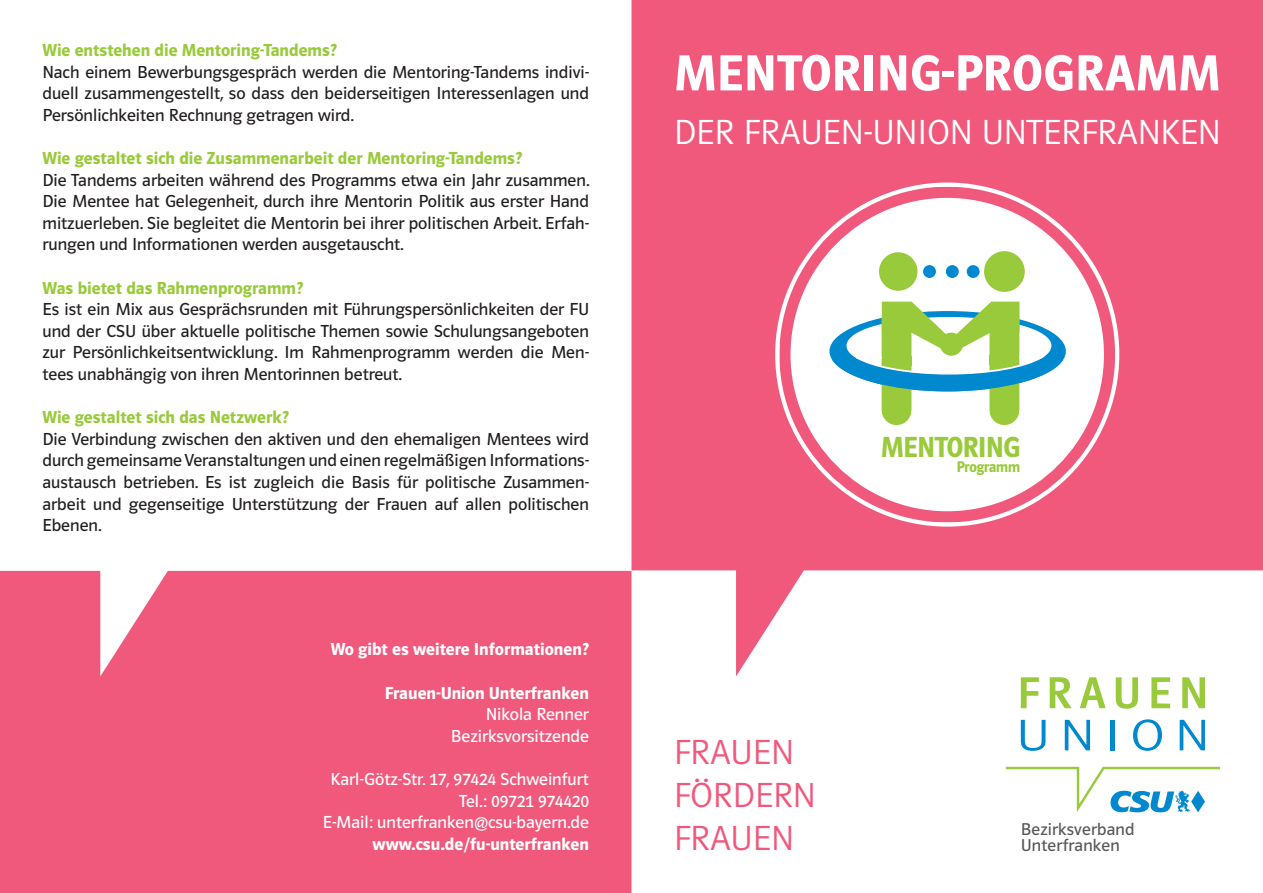
<style>
.page{position:relative;width:1263px;height:893px;background:#fff}
.page>*{position:absolute;margin:0;border:0;box-sizing:border-box;transform-origin:0 0}
.t1{font:600 52.5px "Polo 22 R";letter-spacing:.005em;color:#fff}
.t2{font:36px "Polo 22 R Leicht";color:#fff}
.t3{font:36px/43.2px "Polo 22 R Leicht";color:#f0597c}
.t4{font:600 30px "Polo 22 R Headline";color:#99ca3b;scale:.95 1}
.t5{font:18px/21.6px "Polo 22 R Buch";color:#231f20;text-align:justify}
.t6{font:600 18px "Polo 22 R";color:#99ca3b}
.t7{font:18px/21.6px "Polo 22 R Buch";color:#fff;text-align:right}
.t8{font:600 18px "Polo 22 R";color:#fff}
.t9{font:17.7px/16.2px "Polo 22 R Buch";letter-spacing:.01em;color:#57585a}
.t10{font:600 16.05px "Polo 22 R Headline";color:#99ca3b;scale:.95 1}
</style>
<div class="page">
<div style="left:0;top:571px;width:631px;height:322px;background:#f0597c"></div>
<svg style="left:631px;top:0;width:632px;height:676px;fill:#f0597c"></svg>
<svg style="left:779px;top:187px;width:336px;height:335px"></svg>
<div style="left:923px;top:265px;width:13px;height:13px;background:#0089cf;border-radius:50%"></div>
<div style="left:946px;top:265px;width:13px;height:13px;background:#0089cf;border-radius:50%"></div>
<div style="left:967px;top:265px;width:12px;height:13px;background:#0089cf;border-radius:50%"></div>
<div style="left:829px;top:311px;width:237px;height:80px;background:#0089cf;border-radius:50%"></div>
<div style="left:846px;top:317px;width:205px;height:58px;background:#fff;border:2px solid #fff;border-radius:50%"></div>
<div style="left:879px;top:252px;width:38px;height:39px;background:#99ca3b;border-radius:50%"></div>
<div style="left:985px;top:252px;width:39px;height:39px;background:#99ca3b;border-radius:50%"></div>
<div style="left:984px;top:251px;width:41px;height:41px;border:2px solid #99ca3b;border-radius:50%"></div>
<div style="left:940px;top:333px;width:23px;height:23px;background:#99ca3b;border-radius:50%"></div>
<div style="left:989px;top:320px;width:30px;height:90px;background:#99ca3b"></div>
<div style="left:881px;top:320px;width:30px;height:90px;background:#99ca3b"></div>
<svg style="left:882px;top:302px;width:137px;height:47px"></svg>
<svg style="left:832px;top:355px;width:231px;height:36px"></svg>
<div style="left:881px;top:356px;width:30px;height:10px;background:#99ca3b"></div>
<div style="left:989px;top:355px;width:30px;height:10px;background:#99ca3b"></div>
<svg style="left:1006px;top:767px;width:214px;height:45px"></svg>
<svg style="left:1021px;top:720px;width:24px;height:31px"></svg>
<svg style="left:1065px;top:720px;width:25px;height:30px"></svg>
<hr style="left:1110px;top:720px;width:4px;height:30px;background:#0089cf">
<svg style="left:1133px;top:719px;width:29px;height:32px"></svg>
<svg style="left:1180px;top:720px;width:25px;height:30px"></svg>
<svg style="left:1021px;top:677px;width:18px;height:31px"></svg>
<svg style="left:1050px;top:677px;width:21px;height:31px"></svg>
<svg style="left:1080px;top:677px;width:25px;height:31px"></svg>
<svg style="left:1116px;top:677px;width:22px;height:32px"></svg>
<svg style="left:1151px;top:677px;width:19px;height:31px"></svg>
<svg style="left:1182px;top:677px;width:23px;height:31px"></svg>
<p class="t6" style="left:43px;top:41px;width:296px">Wie entstehen die Mentoring-Tandems?</p>
<p class="t5" style="left:43px;top:61px;width:548px">Nach einem Bewerbungsgespräch werden die Mentoring-Tandems indivi&shy;duell zusammengestellt, so dass den beiderseitigen Interessenlagen und Persönlichkeiten Rechnung getragen wird.</p>
<p class="t6" style="left:43px;top:149px;width:481px">Wie gestaltet sich die Zusammenarbeit der Mentoring-Tandems?</p>
<p class="t5" style="left:43px;top:169px;width:548px">Die Tandems arbeiten während des Programms etwa ein Jahr zusammen.<br>Die Mentee hat Gelegenheit, durch ihre Mentorin Politik aus erster Hand mitzuerleben. Sie begleitet die Mentorin bei ihrer politischen Arbeit. Erfah&shy;rungen und Informationen werden ausgetauscht.</p>
<p class="t6" style="left:43px;top:278px;width:262px">Was bietet das Rahmenprogramm?</p>
<p class="t5" style="left:43px;top:299px;width:548px">Es ist ein Mix aus Gesprächsrunden mit Führungspersönlichkeiten der FU und der CSU über aktuelle politische Themen sowie Schulungsangeboten zur Persönlichkeitsentwicklung. Im Rahmenprogramm werden die Men&shy;tees unabhängig von ihren Mentorinnen betreut.</p>
<p class="t6" style="left:43px;top:408px;width:248px">Wie gestaltet sich das Netzwerk?</p>
<p class="t5" style="left:43px;top:428px;width:548px">Die Verbindung zwischen den aktiven und den ehemaligen Mentees wird durch gemeinsame Veranstaltungen und einen regelmäßigen Informations&shy;austausch betrieben. Es ist zugleich die Basis für politische Zusammen&shy;arbeit und gegenseitige Unterstützung der Frauen auf allen politischen Ebenen.</p>
<p class="t8" style="left:331px;top:640px;width:260px">Wo gibt es weitere Informationen?</p>
<p class="t8" style="left:385px;top:683px;width:206px">Frauen-Union Unterfranken</p>
<p class="t7" style="left:451px;top:704px;width:140px">Nikola Renner<br>Bezirksvorsitzende</p>
<p class="t7" style="left:323px;top:768px;width:268px">Karl-Götz-Str. 17, 97424 Schweinfurt<br>Tel.: 09721 974420<br>E-Mail: unterfranken@csu-bayern.de</p>
<p class="t8" style="left:373px;top:834px;width:218px">www.csu.de/fu-unterfranken</p>
<h1 class="t1" style="left:674px;top:45px;width:503px">Mentorin g-programm</h1>
<h2 class="t2" style="left:674px;top:113px;width:548px">DER FRAUEN-UNION UNTERFRANKEN</h2>
<h3 class="t4" style="left:881px;top:431px;width:148px">MENTORING</h3>
<p class="t10" style="left:957px;top:458px;width:68px">Programm</p>
<h2 class="t3" style="left:674px;top:731px;width:100px">FRAUEN<br>FÖRDERN<br>FRAUEN</h2>
<p class="t9" style="left:1021px;top:821px;width:115px">Bezirksverband<br>Unterfranken</p>
</div>
